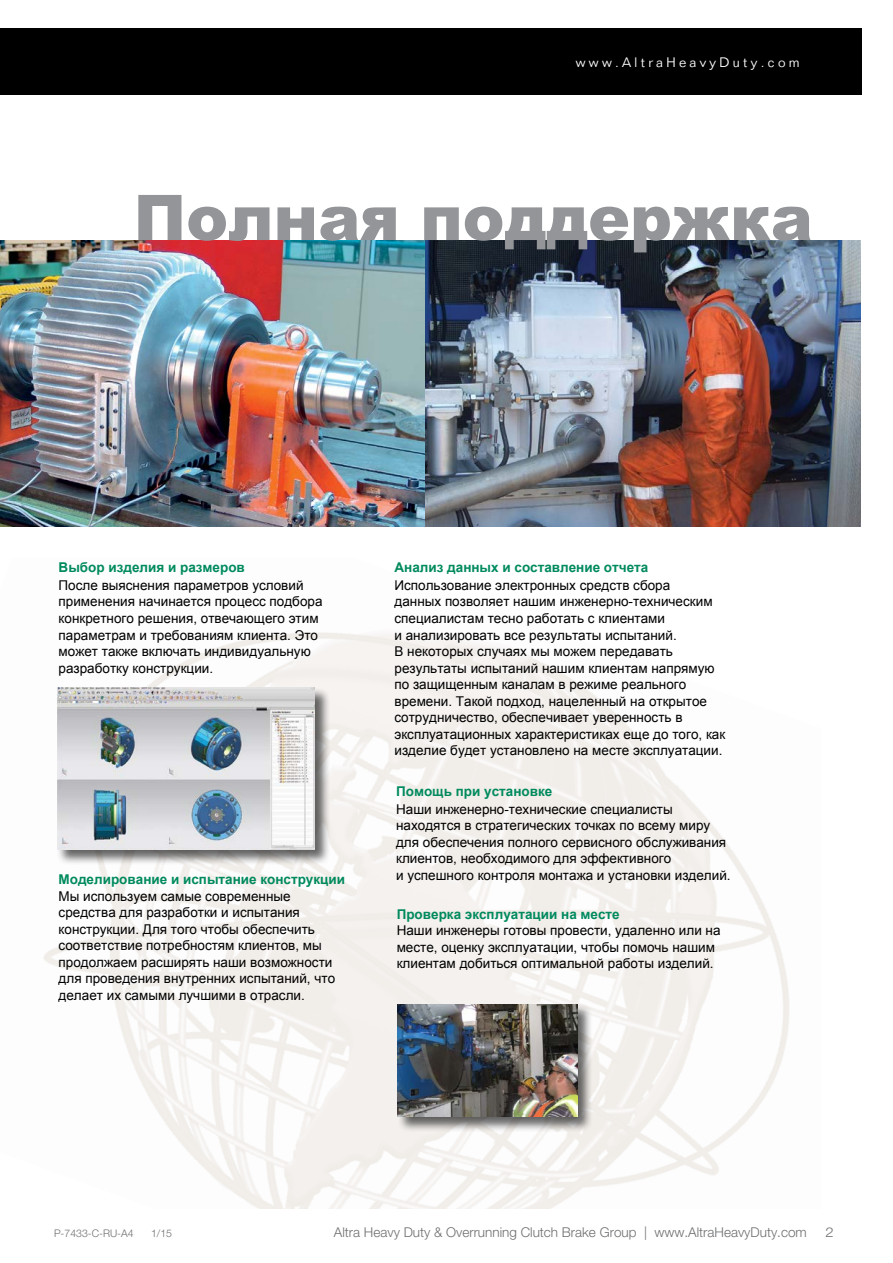
<style>
.page{position:relative;width:893px;height:1263px;background:#fff}
.page>*{position:absolute;margin:0;border:0;box-sizing:border-box;transform-origin:0 0}
.t1{font:900 63px "Arial";color:#939598}
.t2{font:13.5px/16.5px "Arial";color:#000}
.t3{font:700 13.5px "Arial";color:#008a5e}
.t4{font:300 13.5px "Helvetica Neue LT Std";color:#6d6e71}
.t5{font:300 13.5px "Folio Std";letter-spacing:.25em;color:#fff}
.t6{font:300 13.5px "Helvetica Neue LT Std";color:#6d6e71;scale:1.1 1}
.t7{font:300 10.5px "Helvetica Neue LT Std";color:#6d6e71}
.s1{font-weight:700;color:#008a5e}
</style>
<div class="page">
<img style="left:44px;top:632px;width:745px;height:577px">
<div style="left:0;top:28px;width:862px;height:66px;background:#000"></div>
<img style="left:0;top:240px;width:860px;height:287px">
<div style="left:56px;top:687px;width:275px;height:178px;background:#000;opacity:.6"></div>
<img style="left:57px;top:687px;width:258px;height:163px">
<div style="left:397px;top:1003px;width:196px;height:130px;background:#000;opacity:.6"></div>
<img style="left:398px;top:1004px;width:179px;height:113px">
<p class="t5" style="left:576px;top:54px;width:225px">www.AltraHeavyDuty.com</p>
<p class="t1" style="left:134px;top:172px;width:681px">Полная поддержка</p>
<p class="t3" style="left:59px;top:558px;width:188px">Выбор изделия и размеров</p>
<p class="t2" style="left:59px;top:577px;width:265px">После выяснения параметров условий применения начинается процесс подбора конкретного решения, отвечающего этим параметрам и требованиям клиента. Это может также включать индивидуальную разработку конструкции.</p>
<p class="t2" style="left:59px;top:871px;width:288px"><span class="s1">Моделирование и испытание конструкции </span>Мы используем самые современные средства для разработки и испытания конструкции. Для того чтобы обеспечить соответствие потребностям клиентов, мы продолжаем расширять наши возможности для проведения внутренних испытаний, что делает их самыми лучшими в отрасли.</p>
<p class="t3" style="left:394px;top:558px;width:255px">Анализ данных и составление отчета</p>
<p class="t2" style="left:394px;top:577px;width:332px">Использование электронных средств сбора<br>данных позволяет нашим инженерно-техническим специалистам тесно работать с клиентами<br>и анализировать все результаты испытаний.<br>В некоторых случаях мы можем передавать результаты испытаний нашим клиентам напрямую по защищенным каналам в режиме реального времени. Такой подход, нацеленный на открытое сотрудничество, обеспечивает уверенность в эксплуатационных характеристиках еще до того, как изделие будет установлено на месте эксплуатации.</p>
<p class="t3" style="left:396px;top:782px;width:158px">Помощь при установке</p>
<p class="t2" style="left:396px;top:801px;width:336px">Наши инженерно-технические специалисты находятся в стратегических точках по всему миру для обеспечения полного сервисного обслуживания клиентов, необходимого для эффективного<br>и успешного контроля монтажа и установки изделий.</p>
<p class="t3" style="left:397px;top:905px;width:225px">Проверка эксплуатации на месте</p>
<p class="t2" style="left:397px;top:922px;width:325px">Наши инженеры готовы провести, удаленно или на месте, оценку эксплуатации, чтобы помочь нашим клиентам добиться оптимальной работы изделий.</p>
<p class="t7" style="left:54px;top:1226px;width:81px">P-7433-C-RU-A4</p>
<p class="t7" style="left:151px;top:1226px;width:23px">1/15</p>
<p class="t4" style="left:334px;top:1224px;width:474px">Altra Heavy Duty &amp; Overrunning Clutch Brake Group | www.AltraHeavyDuty.com</p>
<p class="t6" style="left:826px;top:1224px;width:9px">2</p>
</div>
